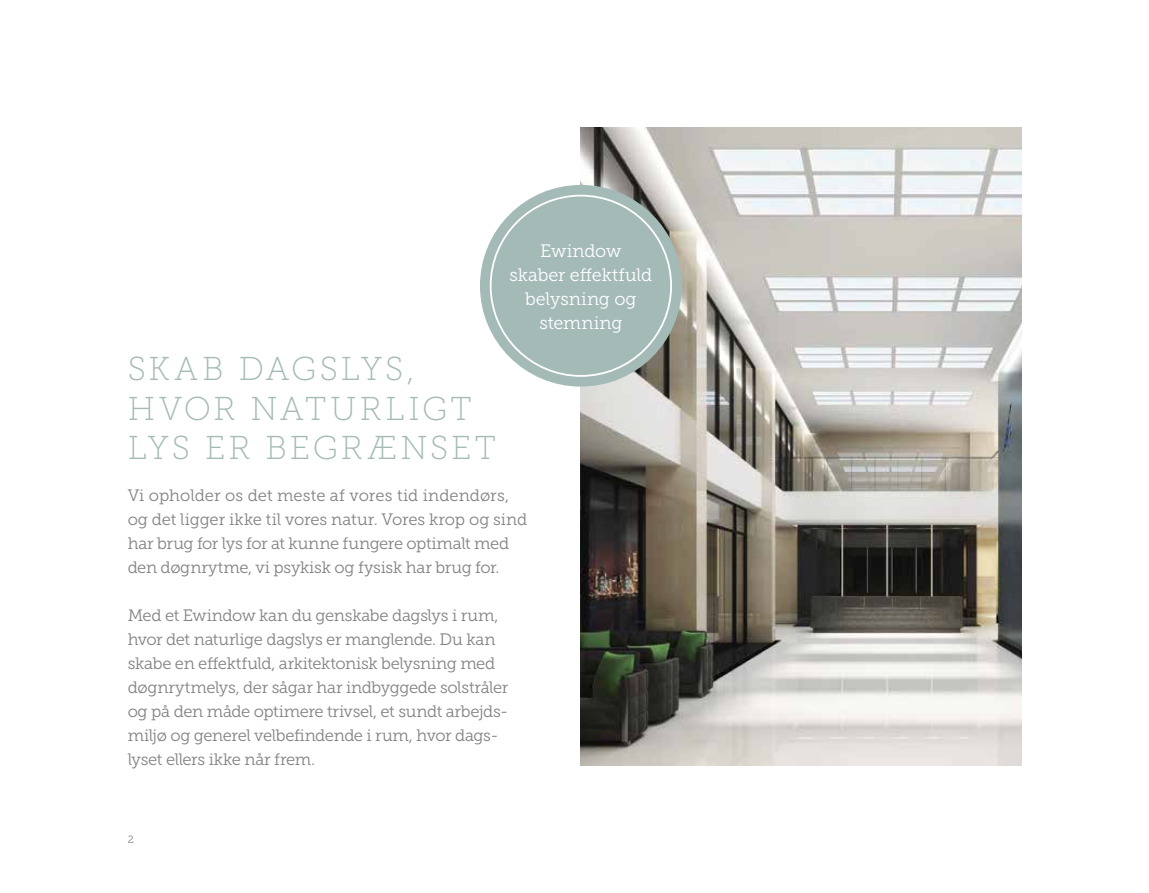
<style>
.page{position:relative;width:1149px;height:893px;background:#fff}
.page>*{position:absolute;margin:0;border:0;box-sizing:border-box;transform-origin:0 0}
.t1{font:33px/39.6px "Museo Slab 100";letter-spacing:.08em;color:#a3bab7}
.t2{font:18px/24px "Museo Slab 300";color:#fff;text-align:center}
.t3{font:16.5px/24px "Museo Slab 300";letter-spacing:-.015em;color:#808285}
.t4{font:10.5px "Museo Slab 300";color:#808285}
</style>
<div class="page">
<img style="left:580px;top:128px;width:440px;height:637px">
<div style="left:480px;top:185px;width:201px;height:202px;background:#a3bab7;border-radius:50%"></div>
<p class="t2" style="left:509px;top:238px;width:144px">Ewindow<br>skaber effektfuld belysning og stemning</p>
<h1 class="t1" style="left:128px;top:349px;width:370px">SKAB DAGSLYS,<br>HVOR NATURLIGT<br>LYS ER BEGRÆNSET</h1>
<p class="t3" style="left:128px;top:484px;width:401px">Vi opholder os det meste af vores tid indendørs, og det ligger ikke til vores natur. Vores krop og sind har brug for lys for at kunne fungere optimalt med den døgnrytme, vi psykisk og fysisk har brug for.</p>
<p class="t3" style="left:128px;top:604px;width:382px">Med et Ewindow kan du genskabe dagslys i rum, hvor det naturlige dagslys er manglende. Du kan skabe en effektfuld, arkitektonisk belysning med døgnrytmelys, der sågar har indbyggede solstråler og på den måde optimere trivsel, et sundt arbejds&shy;miljø og generel velbefindende i rum, hvor dags&shy;lyset ellers ikke når frem.</p>
<p class="t4" style="left:128px;top:834px;width:8px">2</p>
</div>
